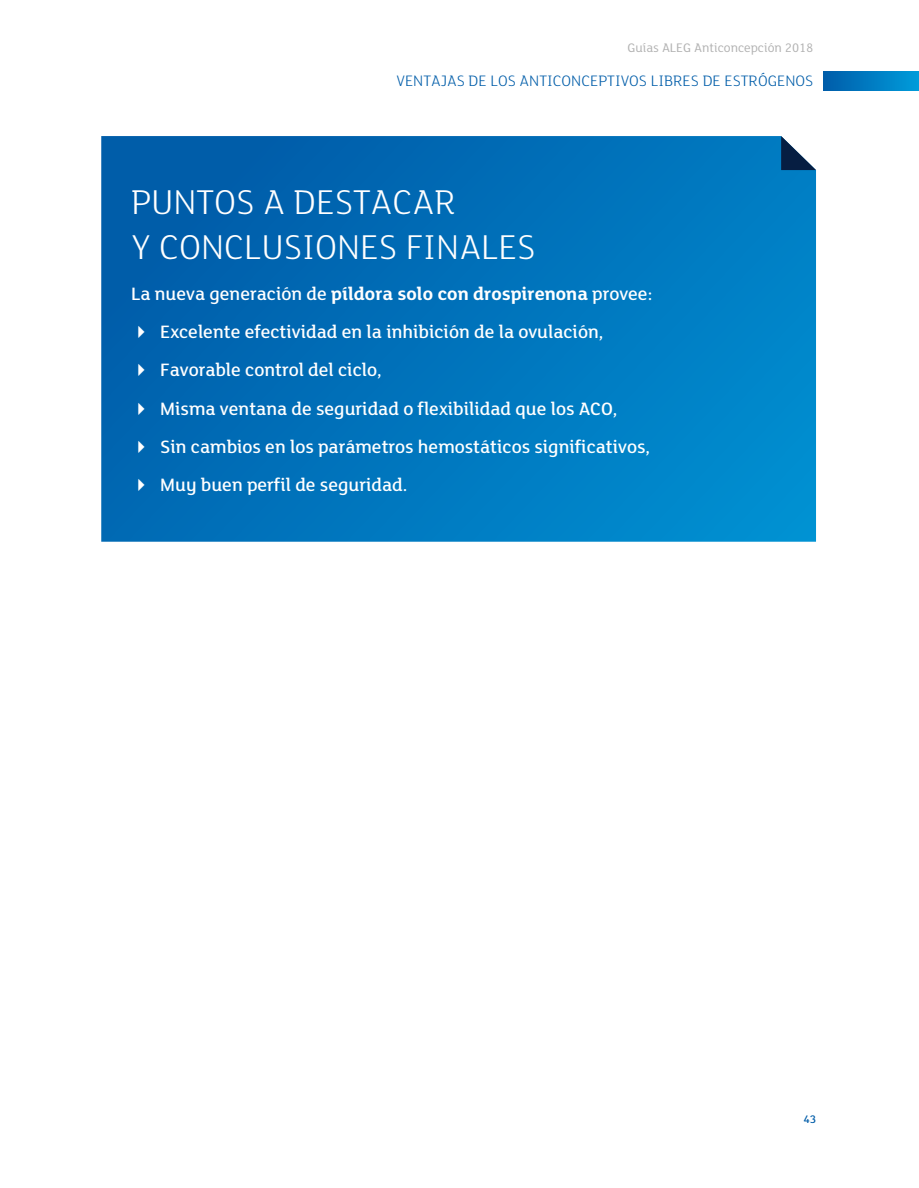
<style>
.page{position:relative;width:919px;height:1188px;background:#fff}
.page>*{position:absolute;margin:0;border:0;box-sizing:border-box;transform-origin:0 0}
.t1{font:300 37.5px/45px "FS Lola";color:#fff}
.t2{font:500 19.5px/38.2px "FS Lola";color:#fff}
.t3{font:300 16.5px "FS Lola";color:#005da9}
.t4{font:13.5px "FS Lola";color:#b2b2b2}
.t5{font:500 12px "FS Lola";color:#005da9}
.s1{font-weight:700}
</style>
<div class="page">
<div style="left:823px;top:71px;width:95px;height:20px;background:linear-gradient(to right,#005ca9,#009bda)"></div>
<svg style="left:101px;top:136px;width:715px;height:406px;background:#0073bb"></svg>
<svg style="left:781px;top:136px;width:35px;height:34px"></svg>
<svg style="left:138px;top:326px;width:6px;height:12px"></svg>
<svg style="left:138px;top:364px;width:6px;height:12px"></svg>
<svg style="left:138px;top:402px;width:6px;height:13px"></svg>
<svg style="left:138px;top:440px;width:6px;height:13px"></svg>
<svg style="left:138px;top:479px;width:6px;height:12px"></svg>
<p class="t4" style="left:627px;top:41px;width:187px">Guías ALEG Anticoncepción 2018</p>
<p class="t3" style="left:396px;top:72px;width:418px">VENTAJAS DE LOS ANTICONCEPTIVOS LIBRES DE ESTRÓGENOS</p>
<h1 class="t1" style="left:131px;top:181px;width:406px">PUNTOS A DESTACAR<br>Y CONCLUSIONES FINALES</h1>
<p class="t2" style="left:160px;top:275px;width:493px;text-indent:-29px">La nueva generación de <span class="s1">píldora solo con drospirenona</span> provee:<br>Excelente efectividad en la inhibición de la ovulación, Favorable control del ciclo,<br>Misma ventana de seguridad o flexibilidad que los ACO,<br>Sin cambios en los parámetros hemostáticos significativos, Muy buen perfil de seguridad.</p>
<p class="t5" style="left:803px;top:1113px;width:14px">43</p>
</div>
